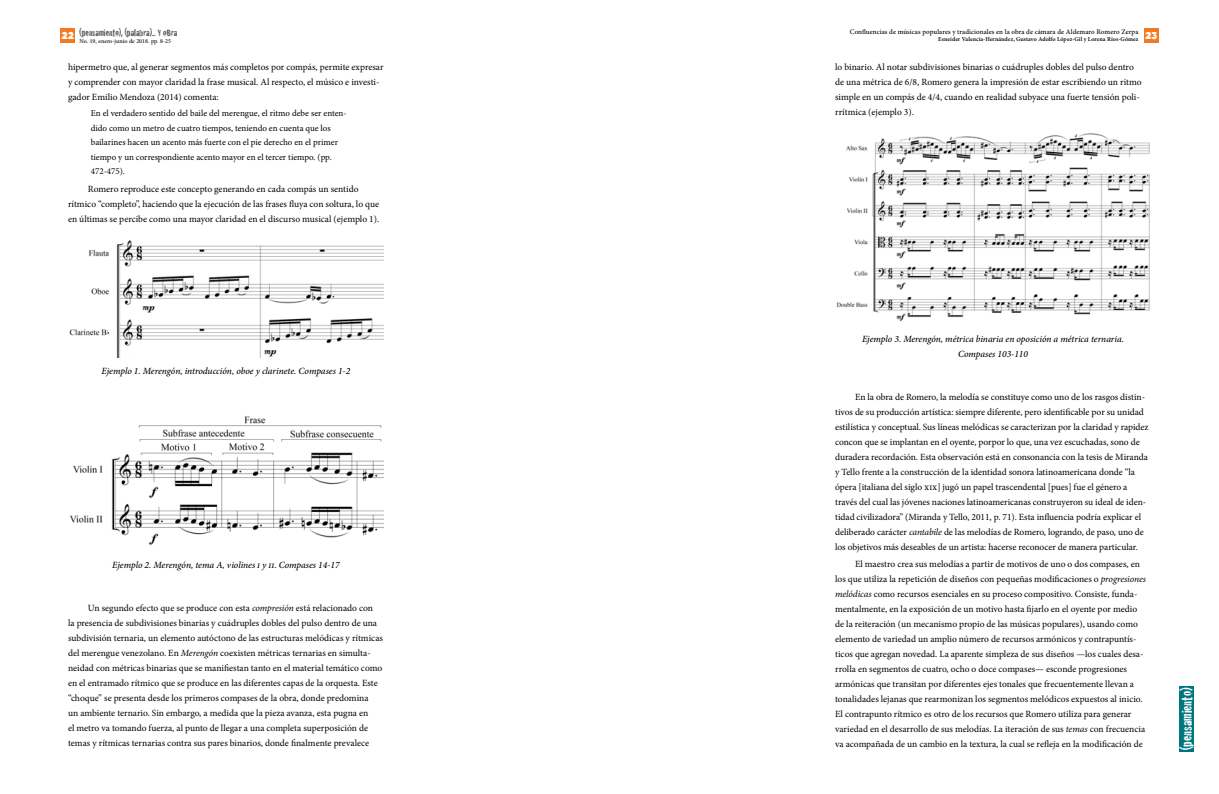
<style>
.page{position:relative;width:1219px;height:794px;background:#fff}
.page>*{position:absolute;margin:0;border:0;box-sizing:border-box;transform-origin:0 0}
.t1{font:15px "Cracked";color:#fff}
.t2{font:10px "Cracked";color:#58595b}
.t3{font:800 10px "DOCK11";color:#fff}
.t4{font:9.5px/15px "Minion Pro";letter-spacing:-.005em;color:#000}
.t5{font:italic 500 9.5px/15px "Minion Pro";letter-spacing:-.005em;color:#000;text-align:center}
.t6{font:9px/14.5px "Minion Pro";color:#000}
.t7{font:500 7px "Minion Pro";letter-spacing:.01em;color:#000}
.t8{font:600 6px "Minion Pro";letter-spacing:.01em;color:#000}
.t9{font:500 6px "Minion Pro";letter-spacing:.01em;color:#000}
.s1{font-style:italic}
</style>
<div class="page">
<div style="left:61px;top:28px;width:14px;height:14px;background:#f47920"></div>
<div style="left:1144px;top:28px;width:14px;height:14px;background:#f47920"></div>
<div style="left:1179px;top:686px;width:14px;height:65px;background:#00767e"></div>
<img style="left:69px;top:240px;width:315px;height:118px">
<img style="left:70px;top:416px;width:314px;height:129px">
<img style="left:836px;top:133px;width:314px;height:188px">
<p class="t2" style="left:79px;top:25px;width:99px">(pensamiento), (palabra)... Y oBra</p>
<p class="t7" style="left:850px;top:27px;width:290px">Confluencias de músicas populares y tradicionales en la obra de cámara de Aldemaro Romero Zerpa</p>
<p class="t3" style="left:61px;top:31px;width:14px">22</p>
<p class="t3" style="left:1145px;top:31px;width:13px">23</p>
<p class="t8" style="left:938px;top:35px;width:202px">Esneider Valencia-Hernández, Gustavo Adolfo López-Gil y Lorena Ríos-Gómez</p>
<p class="t9" style="left:79px;top:37px;width:93px">No. 19, enero-junio de 2018. pp. 8-25</p>
<p class="t4" style="left:68px;top:59px;width:317px">hipermetro que, al generar segmentos más completos por compás, permite expresar y comprender con mayor claridad la frase musical. Al respecto, el músico e investi&shy;gador Emilio Mendoza (2014) comenta:</p>
<p class="t6" style="left:91px;top:106px;width:258px">En el verdadero sentido del baile del merengue, el ritmo debe ser enten&shy;dido como un metro de cuatro tiempos, teniendo en cuenta que los bailarines hacen un acento más fuerte con el pie derecho en el primer tiempo y un correspondiente acento mayor en el tercer tiempo. (pp.<br>472-475).</p>
<p class="t4" style="left:68px;top:182px;width:313px;text-align:center">Romero reproduce este concepto generando en cada compás un sentido<br>rítmico “completo”, haciendo que la ejecución de las frases fluya con soltura, lo que en últimas se percibe como una mayor claridad en el discurso musical (ejemplo 1).</p>
<p class="t4" style="left:835px;top:59px;width:308px">lo binario. Al notar subdivisiones binarias o cuádruples dobles del pulso dentro de una métrica de 6/8, Romero genera la impresión de estar escribiendo un ritmo simple en un compás de 4/4, cuando en realidad subyace una fuerte tensión poli&shy;rrítmica (ejemplo 3).</p>
<p class="t5" style="left:102px;top:364px;width:250px">Ejemplo 1. Merengón, introducción, oboe y clarinete. Compases 1-2</p>
<p class="t5" style="left:112px;top:557px;width:229px">Ejemplo 2. Merengón, tema A, violines i y ii. Compases 14-17</p>
<p class="t4" style="left:68px;top:600px;width:316px;text-indent:20px">Un segundo efecto que se produce con esta <span class="s1">compresión</span> está relacionado con<br>la presencia de subdivisiones binarias y cuádruples dobles del pulso dentro de una subdivisión ternaria, un elemento autóctono de las estructuras melódicas y rítmicas del merengue venezolano. En <span class="s1">Merengón</span> coexisten métricas ternarias en simulta&shy;neidad con métricas binarias que se manifiestan tanto en el material temático como en el entramado rítmico que se produce en las diferentes capas de la orquesta. Este “choque” se presenta desde los primeros compases de la obra, donde predomina<br>un ambiente ternario. Sin embargo, a medida que la pieza avanza, esta pugna en<br>el metro va tomando fuerza, al punto de llegar a una completa superposición de temas y rítmicas ternarias contra sus pares binarios, donde finalmente prevalece</p>
<p class="t5" style="left:862px;top:331px;width:264px">Ejemplo 3. Merengón, métrica binaria en oposición a métrica ternaria.<br>Compases 103-110</p>
<p class="t4" style="left:835px;top:390px;width:315px;text-indent:20px">En la obra de Romero, la melodía se constituye como uno de los rasgos distin&shy;tivos de su producción artística: siempre diferente, pero identificable por su unidad estilística y conceptual. Sus líneas melódicas se caracterizan por la claridad y rapidez concon que se implantan en el oyente, porpor lo que, una vez escuchadas, sono de duradera recordación. Esta observación está en consonancia con la tesis de Miranda y Tello frente a la construcción de la identidad sonora latinoamericana donde “la ópera [italiana del siglo xix] jugó un papel trascendental [pues] fue el género a través del cual las jóvenes naciones latinoamericanas construyeron su ideal de iden&shy;tidad civilizadora” (Miranda y Tello, 2011, p. 71). Esta influencia podría explicar el deliberado carácter <span class="s1">cantabile</span> de las melodías de Romero, logrando, de paso, uno de los objetivos más deseables de un artista: hacerse reconocer de manera particular.</p>
<p class="t4" style="left:835px;top:557px;width:312px;text-indent:20px">El maestro crea sus melodías a partir de motivos de uno o dos compases, en los que utiliza la repetición de diseños con pequeñas modificaciones o <span class="s1">progresiones melódicas</span> como recursos esenciales en su proceso compositivo. Consiste, funda&shy;mentalmente, en la exposición de un motivo hasta fijarlo en el oyente por medio de la reiteración (un mecanismo propio de las músicas populares), usando como elemento de variedad un amplio número de recursos armónicos y contrapuntís&shy;ticos que agregan novedad. La aparente simpleza de sus diseños —los cuales desa&shy;rrolla en segmentos de cuatro, ocho o doce compases— esconde progresiones armónicas que transitan por diferentes ejes tonales que frecuentemente llevan a tonalidades lejanas que rearmonizan los segmentos melódicos expuestos al inicio.<br>El contrapunto rítmico es otro de los recursos que Romero utiliza para generar variedad en el desarrollo de sus melodías. La iteración de sus <span class="s1">temas</span> con frecuencia va acompañada de un cambio en la textura, la cual se refleja en la modificación de</p>
<h1 class="t1" style="left:1175px;top:750px;width:64px;rotate:-90deg">(pensamiento)</h1>
</div>
